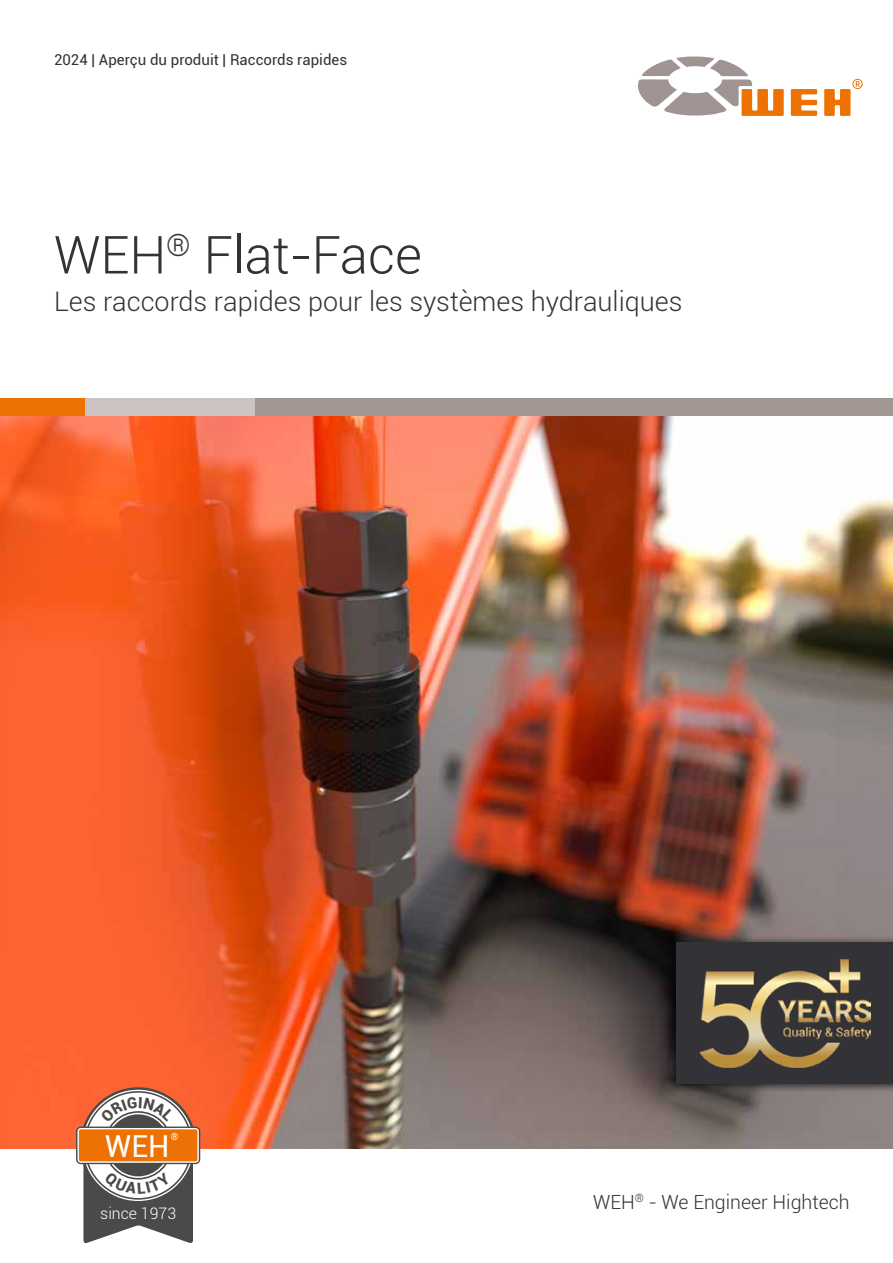
<style>
.page{position:relative;width:893px;height:1263px;background:#fff}
.page>*{position:absolute;margin:0;border:0;box-sizing:border-box;transform-origin:0 0}
.t1{font:300 52.5px "Roboto";color:#323237}
.t2{font:30.3px "Roboto";color:#fff}
.t3{font:300 27px "Roboto";color:#323237}
.t4{font:300 19.5px "Roboto";color:#323237}
.t5{font:300 15.9px "Roboto";color:#fff}
.t6{font:15px "Roboto";color:#323237}
.t7{font:9.9px "Roboto";color:#fff}
</style>
<div class="page">
<img style="left:0;top:415px;width:893px;height:733px">
<div style="left:666px;top:935px;width:227px;height:158px;background:#000;opacity:.75"></div>
<div style="left:676px;top:942px;width:217px;height:142px;background:#323237"></div>
<img style="left:699px;top:959px;width:171px;height:108px">
<svg style="left:638px;top:56px;width:146px;height:60px"></svg>
<svg style="left:791px;top:89px;width:26px;height:27px"></svg>
<svg style="left:824px;top:79px;width:39px;height:37px"></svg>
<div style="left:255px;top:398px;width:638px;height:17px;background:#a19692"></div>
<div style="left:84px;top:398px;width:171px;height:17px;background:#cac3c2"></div>
<div style="left:0;top:398px;width:84px;height:17px;background:#ee7203"></div>
<svg style="left:80px;top:1087px;width:116px;height:116px"></svg>
<div style="left:85px;top:1093px;width:106px;height:105px;background:#fff;border-radius:50%"></div>
<div style="left:107px;top:1114px;width:62px;height:62px;background:#4a4a49;border-radius:50%"></div>
<div style="left:76px;top:1126px;width:124px;height:38px;background:#4a4a49;border-radius:5px"></div>
<svg style="left:77px;top:1128px;width:122px;height:35px"></svg>
<div style="left:79px;top:1129px;width:118px;height:32px;background:#ee7203;border-radius:2px"></div>
<svg style="left:101px;top:1097px;width:73px;height:25px"></svg>
<svg style="left:83px;top:1161px;width:110px;height:83px"></svg>
<p class="t6" style="left:54px;top:49px;width:295px">2024 | Aperçu du produit | Raccords rapides</p>
<h1 class="t1" style="left:54px;top:218px;width:369px">WEH<sup>®</sup> Flat-Face</h1>
<p class="t3" style="left:54px;top:282px;width:630px">Les raccords rapides pour les systèmes hydrauliques</p>
<p class="t2" style="left:105px;top:1124px;width:66px">WEH</p>
<p class="t7" style="left:171px;top:1129px;width:9px">®</p>
<p class="t5" style="left:100px;top:1203px;width:77px">since 1973</p>
<p class="t4" style="left:593px;top:1188px;width:258px">WEH<sup>®</sup> - We Engineer Hightech</p>
</div>
